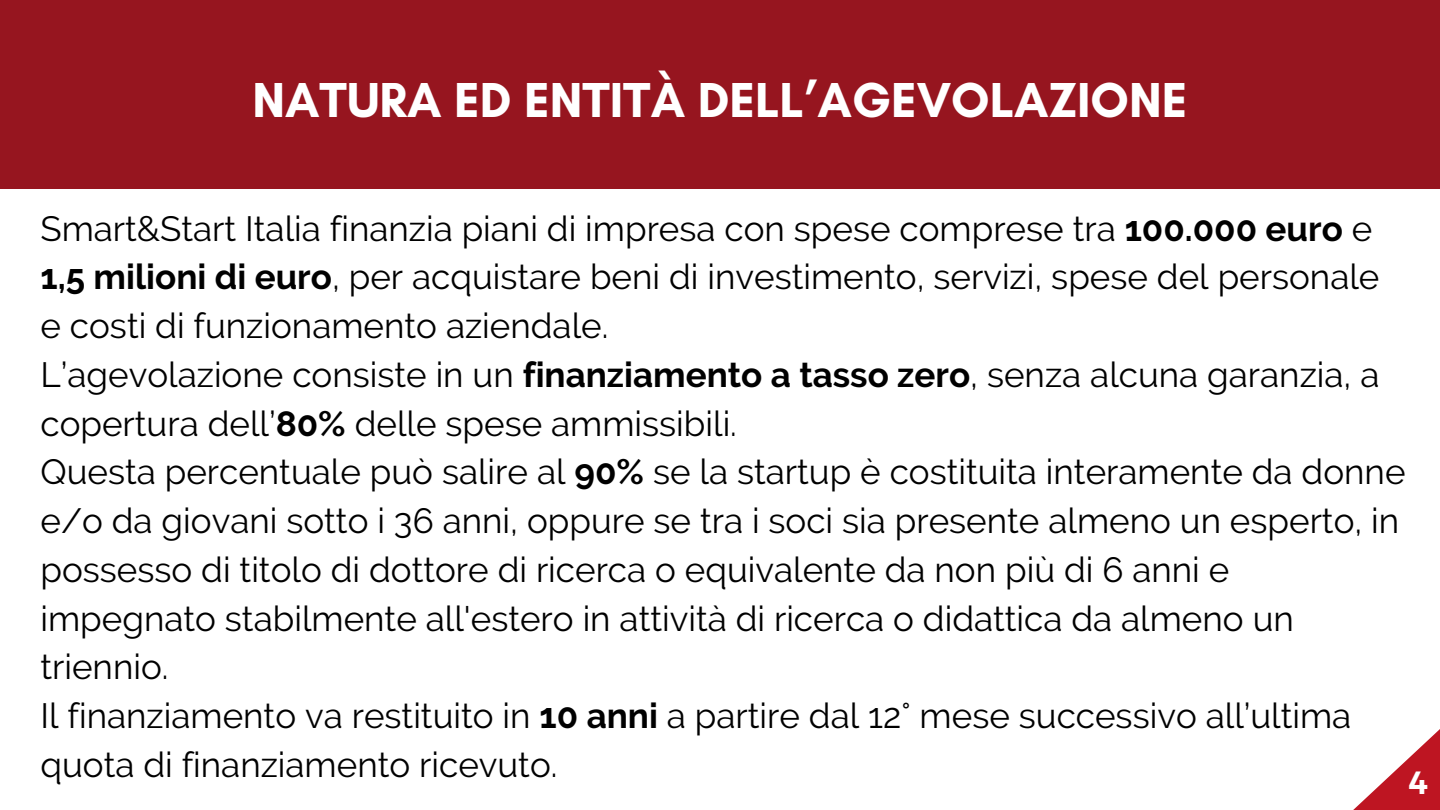
<style>
.page{position:relative;width:1440px;height:810px;background:#96151f}
.page>*{position:absolute;margin:0;border:0;box-sizing:border-box;transform-origin:0 0}
.t1{font:700 50px "Glacial Indifference";color:#fff}
.t2{font:35px/48.8px "Raleway";color:#000}
.t3{font:700 32px "Kief Montaser Semi";color:#fff}
.s1{font-weight:700}
</style>
<div class="page">
<div style="left:0;top:189px;width:1440px;height:621px;background:#fff"></div>
<svg style="left:1353px;top:729px;width:87px;height:81px"></svg>
<h1 class="t1" style="left:252px;top:70px;width:937px">NATURA ED ENTITÀ DELL’AGEVOLAZIONE</h1>
<p class="t2" style="left:40px;top:204px;width:1341px">Smart&amp;Start Italia finanzia piani di impresa con spese comprese tra <span class="s1">100.000 euro</span> e<br><span class="s1">1,5 milioni di euro</span>, per acquistare beni di investimento, servizi, spese del personale e costi di funzionamento aziendale.</p>
<p class="t2" style="left:40px;top:350px;width:1341px">L’agevolazione consiste in un <span class="s1">finanziamento a tasso zero</span>, senza alcuna garanzia, a copertura dell’<span class="s1">80%</span> delle spese ammissibili.</p>
<p class="t2" style="left:40px;top:448px;width:1367px">Questa percentuale può salire al <span class="s1">90%</span> se la startup è costituita interamente da donne e/o da giovani sotto i 36 anni, oppure se tra i soci sia presente almeno un esperto, in possesso di titolo di dottore di ricerca o equivalente da non più di 6 anni e impegnato stabilmente all'estero in attività di ricerca o didattica da almeno un triennio.</p>
<p class="t2" style="left:40px;top:691px;width:1312px">Il finanziamento va restituito in <span class="s1">10 anni</span> a partire dal 12° mese successivo all’ultima quota di finanziamento ricevuto.</p>
<p class="t3" style="left:1409px;top:763px;width:21px">4</p>
</div>
